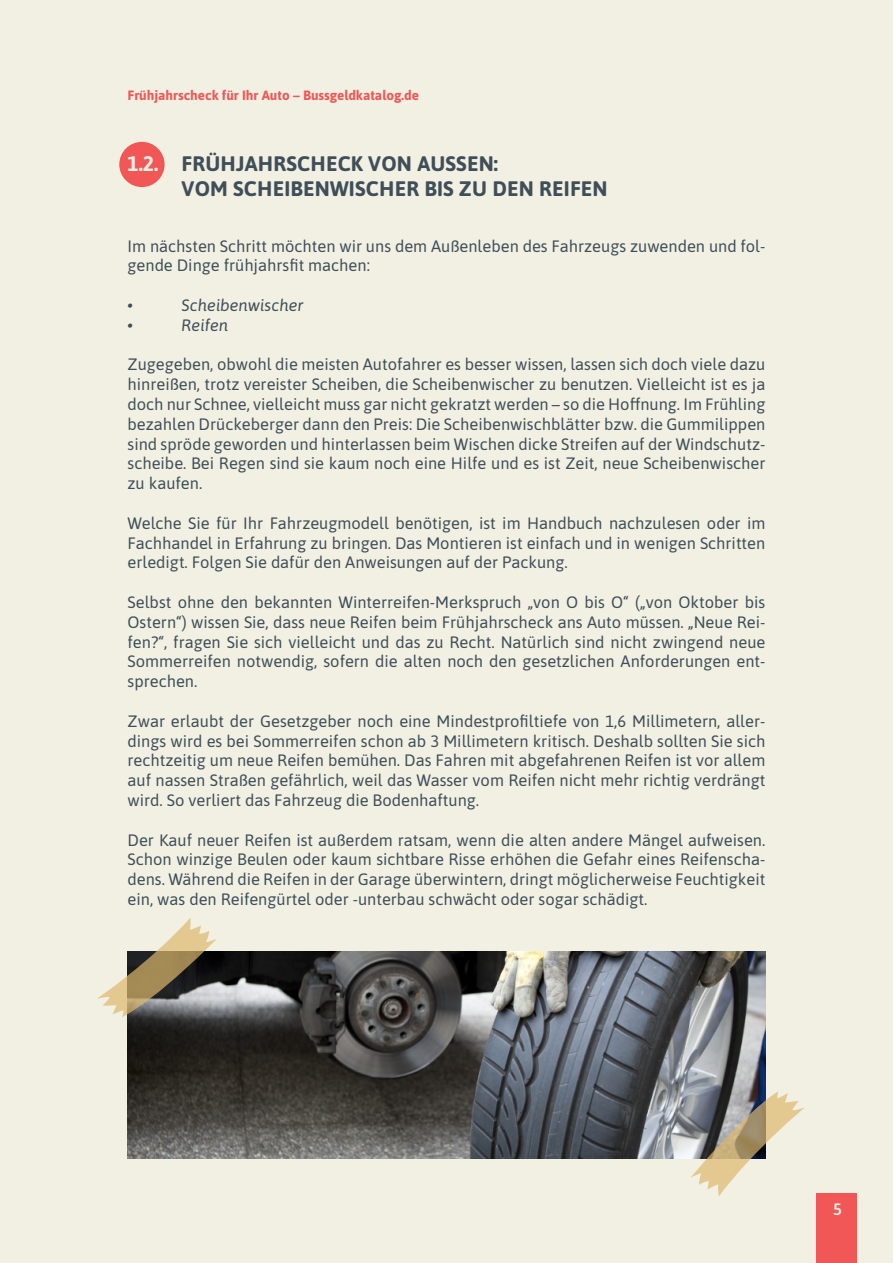
<style>
.page{position:relative;width:893px;height:1263px;background:#f1f0e3}
.page>*{position:absolute;margin:0;border:0;box-sizing:border-box;transform-origin:0 0}
.t1{font:700 21px/25.2px "Asap";letter-spacing:.01em;color:#3f4e58}
.t2{font:16.5px/19.8px "Asap";color:#3f4e58;text-align:justify}
.t3{font:italic 16.5px "Asap";color:#3f4e58}
.t4{font:600 16.5px "Asap";color:#f1f0e3}
.t5{font:700 13.5px "Asap";color:#f05756}
.s1{color:#f1f0e3}
</style>
<div class="page">
<div style="left:816px;top:1193px;width:41px;height:70px;background:#f05756"></div>
<div style="left:119px;top:142px;width:46px;height:45px;background:#f05756;border-radius:50%"></div>
<img style="left:128px;top:951px;width:637px;height:208px">
<svg style="left:97px;top:918px;width:120px;height:99px"></svg>
<svg style="left:691px;top:1091px;width:114px;height:105px"></svg>
<p class="t5" style="left:128px;top:86px;width:293px">Frühjahrscheck für Ihr Auto – Bussgeldkatalog.de</p>
<p class="t1" style="left:182px;top:150px;width:427px;text-indent:-54px"><span class="s1">1.2.</span> FRÜHJAHRSCHECK VON AUSSEN:<br>VOM SCHEIBENWISCHER BIS ZU DEN REIFEN</p>
<p class="t2" style="left:128px;top:235px;width:639px">Im nächsten Schritt möchten wir uns dem Außenleben des Fahrzeugs zuwenden und fol&shy;gende Dinge frühjahrsfit machen:</p>
<p class="t3" style="left:128px;top:294px;width:7px">•</p>
<p class="t3" style="left:182px;top:294px;width:124px">Scheibenwischer</p>
<p class="t3" style="left:128px;top:314px;width:7px">•</p>
<p class="t3" style="left:182px;top:314px;width:48px">Reifen</p>
<p class="t2" style="left:128px;top:354px;width:639px">Zugegeben, obwohl die meisten Autofahrer es besser wissen, lassen sich doch viele dazu hinreißen, trotz vereister Scheiben, die Scheibenwischer zu benutzen. Vielleicht ist es ja doch nur Schnee, vielleicht muss gar nicht gekratzt werden – so die Hoffnung. Im Frühling bezahlen Drückeberger dann den Preis: Die Scheibenwischblätter bzw. die Gummilippen sind spröde geworden und hinterlassen beim Wischen dicke Streifen auf der Windschutz&shy;scheibe. Bei Regen sind sie kaum noch eine Hilfe und es ist Zeit, neue Scheibenwischer zu kaufen.</p>
<p class="t2" style="left:128px;top:512px;width:639px">Welche Sie für Ihr Fahrzeugmodell benötigen, ist im Handbuch nachzulesen oder im Fachhandel in Erfahrung zu bringen. Das Montieren ist einfach und in wenigen Schritten erledigt. Folgen Sie dafür den Anweisungen auf der Packung.</p>
<p class="t2" style="left:128px;top:591px;width:639px">Selbst ohne den bekannten Winterreifen-Merkspruch „von O bis O“ („von Oktober bis Ostern“) wissen Sie, dass neue Reifen beim Frühjahrscheck ans Auto müssen. „Neue Rei&shy;fen?“, fragen Sie sich vielleicht und das zu Recht. Natürlich sind nicht zwingend neue Sommerreifen notwendig, sofern die alten noch den gesetzlichen Anforderungen ent&shy;sprechen.</p>
<p class="t2" style="left:128px;top:710px;width:639px">Zwar erlaubt der Gesetzgeber noch eine Mindestprofiltiefe von 1,6 Millimetern, aller&shy;dings wird es bei Sommerreifen schon ab 3 Millimetern kritisch. Deshalb sollten Sie sich rechtzeitig um neue Reifen bemühen. Das Fahren mit abgefahrenen Reifen ist vor allem auf nassen Straßen gefährlich, weil das Wasser vom Reifen nicht mehr richtig verdrängt wird. So verliert das Fahrzeug die Bodenhaftung.</p>
<p class="t2" style="left:128px;top:829px;width:639px">Der Kauf neuer Reifen ist außerdem ratsam, wenn die alten andere Mängel aufweisen.<br>Schon winzige Beulen oder kaum sichtbare Risse erhöhen die Gefahr eines Reifenscha&shy;dens. Während die Reifen in der Garage überwintern, dringt möglicherweise Feuchtigkeit ein, was den Reifengürtel oder -unterbau schwächt oder sogar schädigt.</p>
<p class="t4" style="left:833px;top:1197px;width:10px">5</p>
</div>
